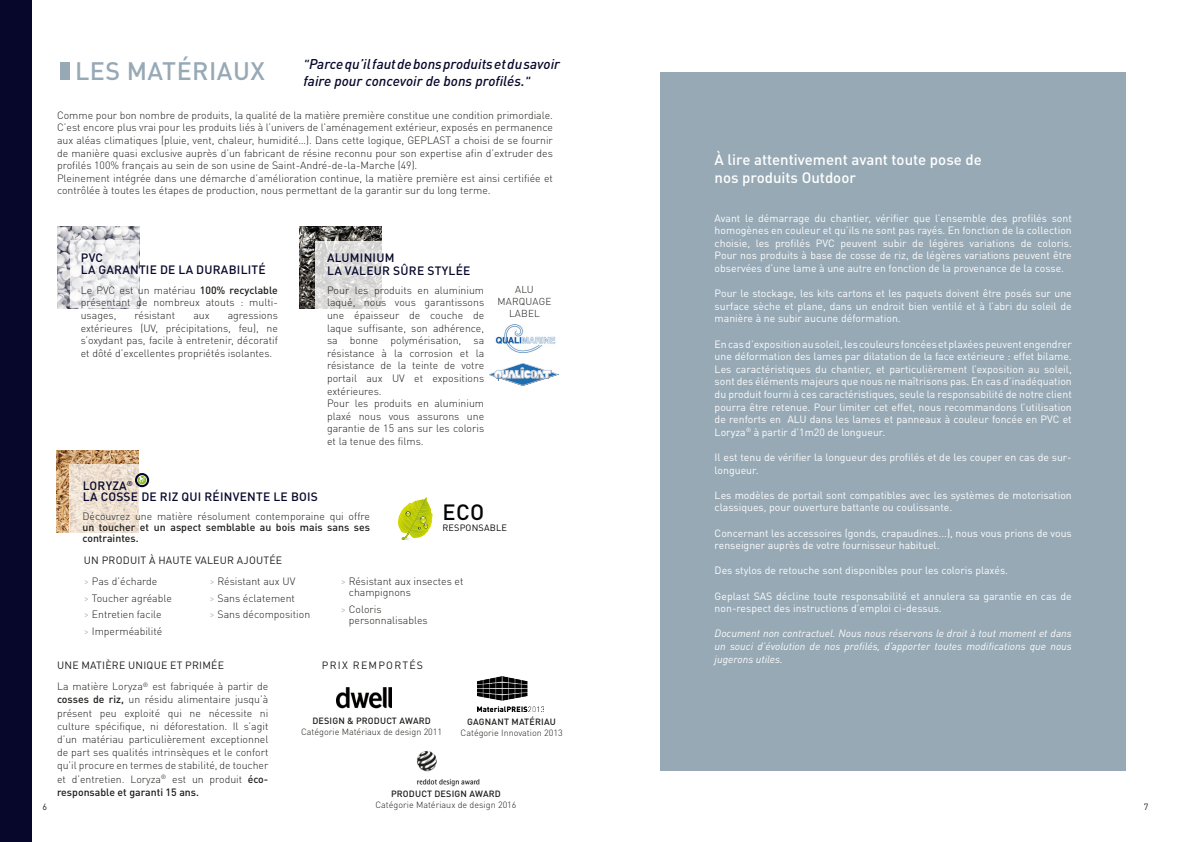
<style>
.page{position:relative;width:1191px;height:842px;background:#fff}
.page>*{position:absolute;margin:0;border:0;box-sizing:border-box;transform-origin:0 0}
.t1{font:500 25px "DIN Pro";letter-spacing:.02em;color:#96a9b5}
.titre{font:500 21.9px "DIN Pro";color:#020405}
.titre-2{font:500 15px/18px "DIN Pro";color:#fff}
.t2{font:italic 500 14px/16.8px "DIN Pro";color:#06072b}
.t3{font:500 12px "DIN Pro";letter-spacing:.02em;color:#06072b}
.chapo{font:300 10.5px/12.6px "DIN Pro";color:#1d1d1b;text-align:justify}
.t4{font:10.5px/12.6px "DIN Pro";color:#fff}
.titre-3{font:300 10.5px/11px "DIN Pro";color:#1d1d1b}
.t5{font:italic 10.5px/12.6px "DIN Pro";color:#fff;text-align:justify}
.t6{font:500 10.5px/11px "DIN Pro";color:#1d1d1b;text-align:justify}
.chapo-2{font:10.5px "DIN Pro";letter-spacing:.02em;color:#1d1d1b}
.chapo-3{font:10.5px "DIN Pro";letter-spacing:.12em;color:#1d1d1b}
.t7{font:300 10px/12px "DIN Pro";letter-spacing:.02em;color:#1d1d1b;text-align:center}
.titre-4{font:9.1px "DIN Pro";letter-spacing:.02em;color:#020405}
.chapo-4{font:300 9px "DIN Pro";color:#1d1d1b}
.chapo-5{font:500 9px "DIN Pro";letter-spacing:.02em;color:#1d1d1b}
.t8{font:9px "DIN Pro";color:#1d1d1b}
.s1{font-size:13px}
.s2{font-weight:500}
.s3{font-weight:300}
.s4{color:#96a9b5}
</style>
<div class="page">
<div style="left:660px;top:72px;width:465px;height:699px;background:#96a9b5"></div>
<img style="left:56px;top:451px;width:83px;height:82px">
<svg style="left:70px;top:464px;width:69px;height:69px;background:#ecdfd0"></svg>
<img style="left:299px;top:226px;width:83px;height:83px">
<svg style="left:315px;top:241px;width:67px;height:68px;background:#dcdcdb"></svg>
<img style="left:57px;top:226px;width:82px;height:83px">
<svg style="left:70px;top:241px;width:69px;height:67px;fill:#efeff0"></svg>
<img style="left:477px;top:677px;width:67px;height:34px">
<img style="left:417px;top:751px;width:63px;height:36px">
<img style="left:489px;top:363px;width:69px;height:23px">
<img style="left:495px;top:324px;width:61px;height:28px">
<img style="left:336px;top:687px;width:55px;height:22px">
<svg style="left:398px;top:497px;width:35px;height:43px"></svg>
<svg style="left:135px;top:473px;width:14px;height:14px"></svg>
<div style="left:0;top:0;width:31px;height:842px;background:#06072b"></div>
<div style="left:60px;top:62px;width:10px;height:18px;background:#96a9b5"></div>
<p class="t1" style="left:75px;top:50px;width:191px">LES MATÉRIAUX</p>
<p class="t2" style="left:303px;top:54px;width:258px"><span class="s1">"</span>Parce qu’il faut de bons produits et du savoir faire pour concevoir de bons profilés.<span class="s1">"</span></p>
<p class="chapo" style="left:57px;top:108px;width:497px">Comme pour bon nombre de produits, la qualité de la matière première constitue une condition primordiale.<br>C’est encore plus vrai pour les produits liés à l’univers de l’aménagement extérieur, exposés en permanence aux aléas climatiques (pluie, vent, chaleur, humidité…). Dans cette logique, GEPLAST a choisi de se fournir de manière quasi exclusive auprès d’un fabricant de résine reconnu pour son expertise afin d’extruder des profilés 100% français au sein de son usine de Saint-André-de-la-Marche (49).</p>
<p class="chapo" style="left:57px;top:171px;width:497px">Pleinement intégrée dans une démarche d’amélioration continue, la matière première est ainsi certifiée et contrôlée à toutes les étapes de production, nous permettant de la garantir sur du long terme.</p>
<p class="t3" style="left:81px;top:248px;width:24px">PVC</p>
<p class="t3" style="left:81px;top:260px;width:186px">LA GARANTIE DE LA DURABILITÉ</p>
<p class="chapo" style="left:81px;top:283px;width:199px">Le PVC est un matériau <span class="s2">100% recyclable </span>présentant de nombreux atouts : multi&shy;usages,</p>
<p class="chapo" style="left:135px;top:308px;width:42px">résistant</p>
<p class="chapo" style="left:193px;top:308px;width:18px">aux</p>
<p class="chapo" style="left:81px;top:308px;width:199px;text-indent:147px">agressions extérieures (UV, précipitations, feu), ne s’oxydant pas, facile à entretenir, décoratif et dôté d’excellentes propriétés isolantes.</p>
<p class="t3" style="left:327px;top:248px;width:69px">ALUMINIUM</p>
<p class="t3" style="left:327px;top:261px;width:145px">LA VALEUR SÛRE STYLÉE</p>
<p class="chapo" style="left:327px;top:283px;width:159px">Pour les produits en aluminium laqué, nous vous garantissons une épaisseur de couche de laque suffisante, son adhérence, sa bonne polymérisation, sa résistance à la corrosion et la résistance de la teinte de votre portail aux UV et expositions extérieures.</p>
<p class="chapo" style="left:327px;top:396px;width:159px">Pour les produits en aluminium plaxé nous vous assurons une garantie de 15 ans sur les coloris et la tenue des films.</p>
<p class="t3" style="left:83px;top:476px;width:51px">LORYZA<sup>®</sup></p>
<p class="t3" style="left:83px;top:487px;width:236px">LA COSSE DE RIZ QUI RÉINVENTE LE BOIS</p>
<p class="t7" style="left:497px;top:283px;width:55px">ALU<br>MARQUAGE<br>LABEL</p>
<p class="t6" style="left:82px;top:509px;width:289px"><span class="s3">Découvrez une matière résolument contemporaine qui offre </span>un toucher et un aspect semblable au bois mais sans ses contraintes.</p>
<p class="chapo-2" style="left:84px;top:552px;width:200px">UN PRODUIT À HAUTE VALEUR AJOUTÉE</p>
<p class="titre" style="left:442px;top:495px;width:43px">ECO</p>
<p class="titre-4" style="left:442px;top:521px;width:66px">RESPONSABLE</p>
<p class="titre-3" style="left:84px;top:575px;width:75px"><span class="s4">&gt;</span> Pas d’écharde</p>
<p class="titre-3" style="left:84px;top:592px;width:90px"><span class="s4">&gt;</span> Toucher agréable</p>
<p class="titre-3" style="left:84px;top:608px;width:79px"><span class="s4">&gt;</span> Entretien facile</p>
<p class="titre-3" style="left:84px;top:625px;width:80px"><span class="s4">&gt;</span> Imperméabilité</p>
<p class="titre-3" style="left:209px;top:575px;width:87px"><span class="s4">&gt;</span> Résistant aux UV</p>
<p class="titre-3" style="left:209px;top:592px;width:87px"><span class="s4">&gt;</span> Sans éclatement</p>
<p class="titre-3" style="left:209px;top:608px;width:102px"><span class="s4">&gt;</span> Sans décomposition</p>
<p class="chapo-2" style="left:57px;top:657px;width:168px">UNE MATIÈRE UNIQUE ET PRIMÉE</p>
<p class="titre-3" style="left:349px;top:575px;width:116px;text-indent:-8px"><span class="s4">&gt;</span> Résistant aux insectes et champignons</p>
<p class="titre-3" style="left:349px;top:603px;width:80px;text-indent:-8px"><span class="s4">&gt;</span> Coloris personnalisables</p>
<p class="chapo-3" style="left:322px;top:657px;width:103px">PRIX REMPORTÉS</p>
<p class="titre-2" style="left:714px;top:149px;width:269px">À lire attentivement avant toute pose de nos produits Outdoor</p>
<p class="t4" style="left:714px;top:210px;width:359px;text-align:justify">Avant le démarrage du chantier, vérifier que l’ensemble des profilés sont homogènes en couleur et qu’ils ne sont pas rayés. En fonction de la collection choisie, les profilés PVC peuvent subir de légères variations de coloris.<br>Pour nos produits à base de cosse de riz, de légères variations peuvent être observées d’une lame à une autre en fonction de la provenance de la cosse.</p>
<p class="t4" style="left:714px;top:286px;width:359px;text-align:justify">Pour le stockage, les kits cartons et les paquets doivent être posés sur une surface sèche et plane, dans un endroit bien ventilé et à l’abri du soleil de manière à ne subir aucune déformation.</p>
<p class="t4" style="left:714px;top:336px;width:359px;text-align:justify">En cas d’exposition au soleil, les couleurs foncées et plaxées peuvent engendrer une déformation des lames par dilatation de la face extérieure : effet bilame.<br>Les caractéristiques du chantier, et particulièrement l’exposition au soleil, sont des éléments majeurs que nous ne maîtrisons pas. En cas d’inadéquation du produit fourni à ces caractéristiques, seule la responsabilité de notre client pourra être retenue. Pour limiter cet effet, nous recommandons l’utilisation de renforts en ALU dans les lames et panneaux à couleur foncée en PVC et Loryza<sup>®</sup> à partir d’1m20 de longueur.</p>
<p class="t4" style="left:714px;top:450px;width:358px">Il est tenu de vérifier la longueur des profilés et de les couper en cas de sur&shy;longueur.</p>
<p class="t4" style="left:714px;top:488px;width:359px">Les modèles de portail sont compatibles avec les systèmes de motorisation classiques, pour ouverture battante ou coulissante.</p>
<p class="t4" style="left:714px;top:525px;width:359px">Concernant les accessoires (gonds, crapaudines...), nous vous prions de vous renseigner auprès de votre fournisseur habituel.</p>
<p class="t4" style="left:714px;top:563px;width:295px">Des stylos de retouche sont disponibles pour les coloris plaxés.</p>
<p class="t4" style="left:714px;top:588px;width:359px">Geplast SAS décline toute responsabilité et annulera sa garantie en cas de non-respect des instructions d’emploi ci-dessus.</p>
<p class="t5" style="left:714px;top:626px;width:359px">Document non contractuel. Nous nous réservons le droit à tout moment et dans un souci d’évolution de nos profilés, d’apporter toutes modifications que nous jugerons utiles.</p>
<p class="chapo" style="left:57px;top:679px;width:213px;line-height:13.2px">La matière Loryza<sup>®</sup> est fabriquée à partir de <span class="s2">cosses de riz,</span> un résidu alimentaire jusqu’à présent peu exploité qui ne nécessite ni culture spécifique, ni déforestation. Il s’agit d’un matériau particulièrement exceptionnel de part ses qualités intrinsèques et le confort qu’il procure en termes de stabilité, de toucher et d’entretien. Loryza<sup>®</sup> est un produit <span class="s2">éco&shy;responsable et garanti 15 ans.</span></p>
<p class="chapo-5" style="left:467px;top:714px;width:90px">GAGNANT MATÉRIAU</p>
<p class="chapo-4" style="left:460px;top:725px;width:103px">Catégorie Innovation 2013</p>
<p class="chapo-5" style="left:312px;top:713px;width:120px">DESIGN &amp; PRODUCT AWARD</p>
<p class="chapo-4" style="left:301px;top:724px;width:143px">Catégorie Matériaux de design 2011</p>
<p class="chapo-5" style="left:391px;top:786px;width:111px">PRODUCT DESIGN AWARD</p>
<p class="chapo-4" style="left:375px;top:797px;width:143px">Catégorie Matériaux de design 2016</p>
<p class="t8" style="left:43px;top:800px;width:6px">6</p>
<p class="t8" style="left:1143px;top:800px;width:6px">7</p>
</div>
